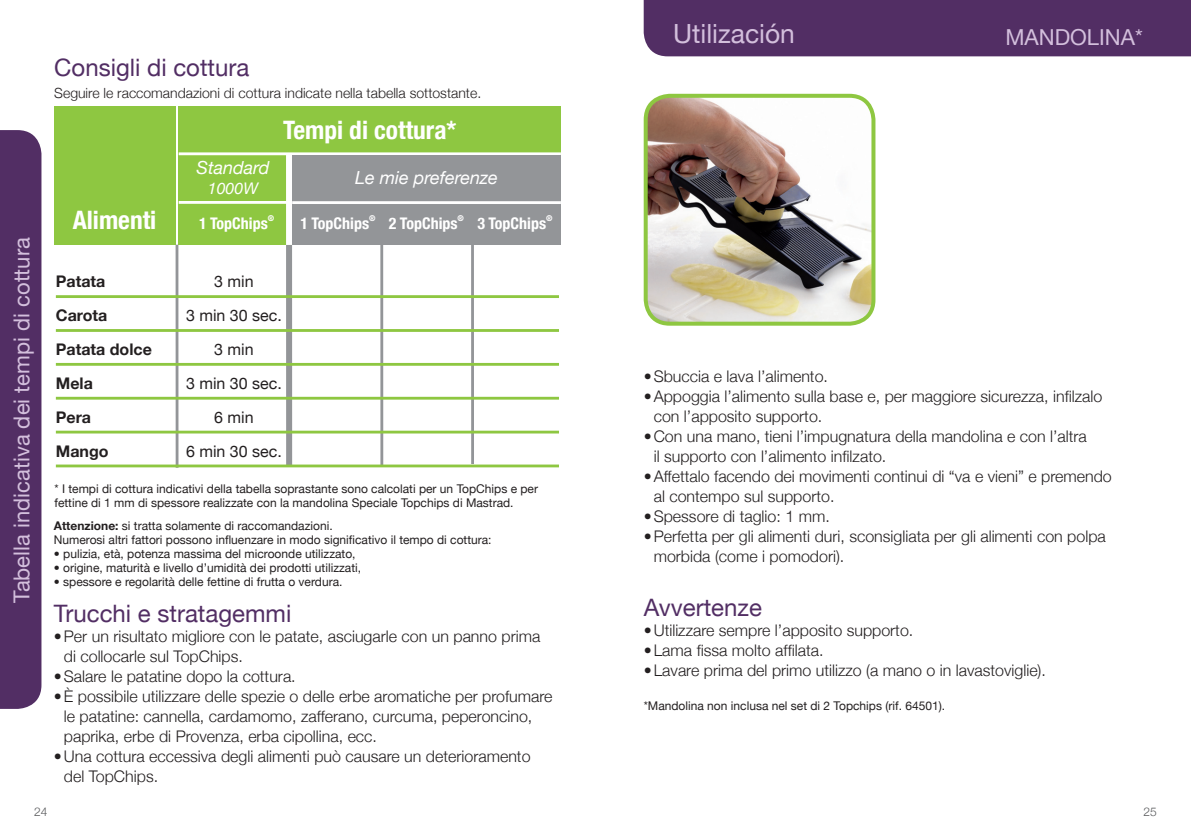
<style>
.page{position:relative;width:1191px;height:837px;background:#fff}
.page>*{position:absolute;margin:0;border:0;box-sizing:border-box;transform-origin:0 0}
.t1{font:26.4px "Helvetica Neue";color:#d3bfdc}
.t2{font:700 condensed 25.4px "Helvetica Neue";color:#fff}
.t3{font:24px "Helvetica Neue";color:#522e64}
.t4{font:22px "Helvetica Neue";color:#d3bfdc}
.t5{font:italic 18px "Helvetica Neue";color:#fff}
.t6{font:300 16px/20px "Helvetica Neue";color:#231f20}
.t7{font:16px "Helvetica Neue";color:#231f20}
.t8{font:700 16px "Helvetica Neue";color:#231f20}
.t9{font:700 condensed 16px "Helvetica Neue";color:#fff}
.t10{font:italic 16px "Helvetica Neue";color:#fff}
.t11{font:300 14px "Helvetica Neue";color:#231f20}
.t12{font:12px/14px "Helvetica Neue";color:#231f20}
.t13{font:300 12px "Helvetica Neue";color:#57585a}
.t14{font:700 condensed 8px "Helvetica Neue";color:#fff}
.s1{font-weight:700}
</style>
<div class="page">
<div style="left:0;top:130px;width:41px;height:578px;background:#522e64"></div>
<hr style="left:176px;top:244px;width:2px;height:223px;background:#939598">
<div style="left:286px;top:226px;width:6px;height:240px;background:#939598"></div>
<hr style="left:380px;top:226px;width:3px;height:240px;background:#939598">
<hr style="left:471px;top:223px;width:3px;height:241px;background:#939598">
<div style="left:54px;top:106px;width:121px;height:138px;background:#8ec741"></div>
<hr style="left:56px;top:295px;width:503px;height:3px;background:#8ec741">
<hr style="left:56px;top:329px;width:503px;height:3px;background:#8ec741">
<hr style="left:56px;top:363px;width:503px;height:2px;background:#8ec741">
<hr style="left:56px;top:396px;width:503px;height:3px;background:#8ec741">
<hr style="left:56px;top:430px;width:503px;height:3px;background:#8ec741">
<hr style="left:56px;top:464px;width:503px;height:3px;background:#8ec741">
<div style="left:179px;top:106px;width:382px;height:138px;background:#8ec741"></div>
<hr style="left:179px;top:152px;width:382px;height:3px;background:#fff">
<hr style="left:179px;top:201px;width:382px;height:3px;background:#fff">
<div style="left:643px;top:0;width:548px;height:56px;background:#522e64"></div>
<div style="left:286px;top:154px;width:6px;height:91px;background:#fff"></div>
<div style="left:292px;top:155px;width:269px;height:90px;background:#939598"></div>
<hr style="left:292px;top:201px;width:269px;height:3px;background:#fff">
<img style="left:648px;top:96px;width:225px;height:227px">
<div style="left:643px;top:94px;width:232px;height:231px;border:4px solid #8ec741;border-radius:24px"></div>
<h3 class="t4" style="left:9px;top:602px;width:367px;rotate:-90deg">Tabella indicativa dei tempi di cottura</h3>
<h3 class="t3" style="left:54px;top:53px;width:197px">Consigli di cottura</h3>
<p class="t11" style="left:54px;top:85px;width:428px">Seguire le raccomandazioni di cottura indicate nella tabella sottostante.</p>
<h2 class="t2" style="left:73px;top:204px;width:85px">Alimenti</h2>
<p class="t5" style="left:196px;top:157px;width:75px">Standard</p>
<p class="t10" style="left:208px;top:178px;width:52px">1000W</p>
<p class="t9" style="left:199px;top:214px;width:70px">1 TopChips</p>
<p class="t14" style="left:268px;top:213px;width:8px">®</p>
<h2 class="t2" style="left:283px;top:114px;width:175px">Tempi di cottura*</h2>
<p class="t5" style="left:355px;top:167px;width:144px">Le mie preferenze</p>
<p class="t9" style="left:300px;top:214px;width:70px">1 TopChips</p>
<p class="t14" style="left:369px;top:213px;width:8px">®</p>
<p class="t9" style="left:389px;top:214px;width:70px">2 TopChips</p>
<p class="t14" style="left:457px;top:213px;width:8px">®</p>
<p class="t9" style="left:477px;top:214px;width:70px">3 TopChips</p>
<p class="t14" style="left:546px;top:213px;width:8px">®</p>
<p class="t8" style="left:56px;top:271px;width:51px">Patata</p>
<p class="t7" style="left:214px;top:272px;width:41px">3 min</p>
<p class="t8" style="left:56px;top:305px;width:53px">Carota</p>
<p class="t7" style="left:186px;top:306px;width:97px">3 min 30 sec.</p>
<p class="t8" style="left:56px;top:339px;width:97px">Patata dolce</p>
<p class="t7" style="left:214px;top:339px;width:41px">3 min</p>
<p class="t8" style="left:56px;top:373px;width:39px">Mela</p>
<p class="t7" style="left:186px;top:373px;width:97px">3 min 30 sec.</p>
<p class="t8" style="left:56px;top:407px;width:37px">Pera</p>
<p class="t7" style="left:214px;top:407px;width:41px">6 min</p>
<p class="t8" style="left:56px;top:441px;width:54px">Mango</p>
<p class="t7" style="left:186px;top:441px;width:97px">6 min 30 sec.</p>
<p class="t12" style="left:54px;top:481px;width:485px">* I tempi di cottura indicativi della tabella soprastante sono calcolati per un TopChips e per fettine di 1 mm di spessore realizzate con la mandolina Speciale Topchips di Mastrad.</p>
<p class="t12" style="left:54px;top:518px;width:439px"><span class="s1">Attenzione:</span> si tratta solamente di raccomandazioni.<br>Numerosi altri fattori possono influenzare in modo significativo il tempo di cottura:</p>
<p class="t12" style="left:54px;top:546px;width:303px">• pulizia, età, potenza massima del microonde utilizzato,</p>
<p class="t12" style="left:54px;top:560px;width:309px">• origine, maturità e livello d’umidità dei prodotti utilizzati,</p>
<p class="t12" style="left:54px;top:574px;width:290px">• spessore e regolarità delle fettine di frutta o verdura.</p>
<h3 class="t3" style="left:54px;top:598px;width:239px">Trucchi e stratagemmi</h3>
<p class="t6" style="left:64px;top:625px;width:478px;text-indent:-10px">• Per un risultato migliore con le patate, asciugarle con un panno prima di collocarle sul TopChips.</p>
<p class="t6" style="left:54px;top:665px;width:243px">• Salare le patatine dopo la cottura.</p>
<p class="t6" style="left:64px;top:685px;width:490px;text-indent:-10px">• È possibile utilizzare delle spezie o delle erbe aromatiche per profumare le patatine: cannella, cardamomo, zafferano, curcuma, peperoncino, paprika, erbe di Provenza, erba cipollina, ecc.</p>
<p class="t6" style="left:64px;top:745px;width:468px;text-indent:-10px">• Una cottura eccessiva degli alimenti può causare un deterioramento del TopChips.</p>
<h1 class="t1" style="left:673px;top:18px;width:123px">Utilización</h1>
<h3 class="t4" style="left:1005px;top:24px;width:139px">Man dolina*</h3>
<p class="t6" style="left:643px;top:366px;width:186px">• Sbuccia e lava l’alimento.</p>
<p class="t6" style="left:653px;top:386px;width:450px;text-indent:-10px">• Appoggia l’alimento sulla base e, per maggiore sicurezza, infilzalo con l’apposito supporto.</p>
<p class="t6" style="left:653px;top:426px;width:435px;text-indent:-10px">• Con una mano, tieni l’impugnatura della mandolina e con l’altra il supporto con l’alimento infilzato.</p>
<p class="t6" style="left:653px;top:466px;width:459px;text-indent:-10px">• Affettalo facendo dei movimenti continui di “va e vieni” e premendo al contempo sul supporto.</p>
<p class="t6" style="left:643px;top:506px;width:188px">• Spessore di taglio: 1 mm.</p>
<p class="t6" style="left:653px;top:526px;width:453px;text-indent:-10px">• Perfetta per gli alimenti duri, sconsigliata per gli alimenti con polpa morbida (come i pomodori).</p>
<h3 class="t3" style="left:643px;top:593px;width:120px">Avvertenze</h3>
<p class="t6" style="left:643px;top:620px;width:271px">• Utilizzare sempre l’apposito supporto.</p>
<p class="t6" style="left:643px;top:640px;width:181px">• Lama fissa molto affilata.</p>
<p class="t6" style="left:643px;top:660px;width:404px">• Lavare prima del primo utilizzo (a mano o in lavastoviglie).</p>
<p class="t12" style="left:643px;top:698px;width:303px">*Mandolina non inclusa nel set di 2 Topchips (rif. 64501).</p>
<p class="t13" style="left:34px;top:804px;width:15px">24</p>
<p class="t13" style="left:1143px;top:804px;width:15px">25</p>
</div>
